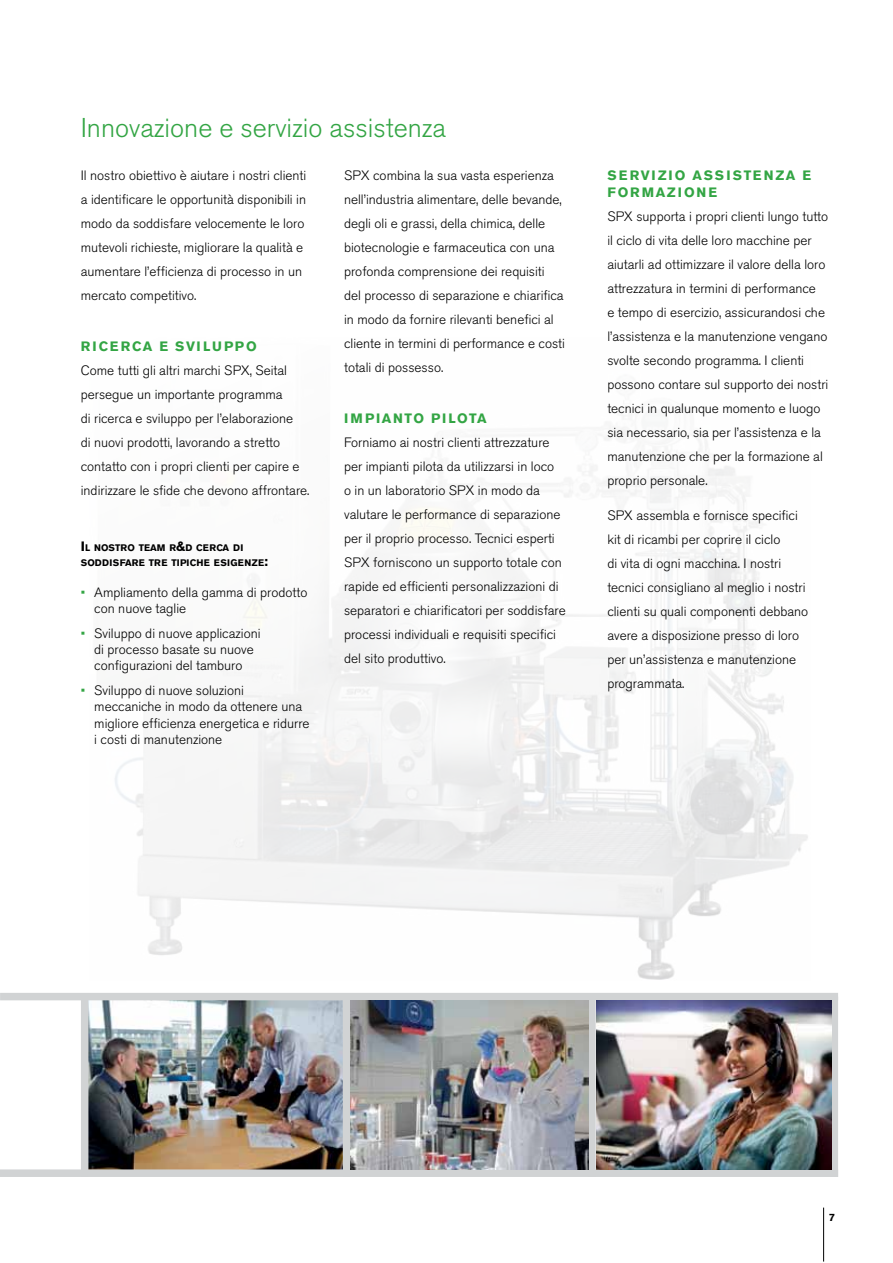
<style>
.page{position:relative;width:893px;height:1263px;background:#fff}
.page>*{position:absolute;margin:0;border:0;box-sizing:border-box;transform-origin:0 0}
.t1{font:300 27px "Akzidenz Grotesk Pro";color:#33a544}
.t2{font:300 13.5px/24px "Akzidenz Grotesk Pro";color:#000}
.t3{font:700 13.5px/16.5px "Akzidenz Grotesk Pro";letter-spacing:.14em;color:#33a544}
.t4{font:700 13.5px "Akzidenz Grotesk Pro";letter-spacing:.12em;color:#33a544}
.t5{font:700 10.5px "Akzidenz Grotesk Pro";color:#000}
.t6{font:700 9.45px/15px "Akzidenz Grotesk Pro";letter-spacing:.02em;color:#000}
.s1{font-size:13.5px}
.s2{color:#33a544}
</style>
<div class="page">
<hr style="left:823px;top:1207px;width:1px;height:54px;background:#000">
<img style="left:88px;top:1000px;width:255px;height:169px">
<div style="left:81px;top:996px;width:7px;height:181px;background:#d1d3d4"></div>
<div style="left:343px;top:996px;width:7px;height:181px;background:#d1d3d4"></div>
<div style="left:588px;top:996px;width:8px;height:181px;background:#d1d3d4"></div>
<div style="left:0;top:993px;width:838px;height:7px;background:#d1d3d4"></div>
<div style="left:0;top:1169px;width:838px;height:8px;background:#d1d3d4"></div>
<div style="left:831px;top:996px;width:7px;height:181px;background:#d1d3d4"></div>
<img style="left:596px;top:1000px;width:235px;height:169px">
<img style="left:350px;top:1000px;width:238px;height:169px">
<h1 class="t1" style="left:81px;top:110px;width:367px">Innovazione e servizio assistenza</h1>
<p class="t2" style="left:81px;top:163px;width:227px">Il nostro obiettivo è aiutare i nostri clienti a identificare le opportunità disponibili in modo da soddisfare velocemente le loro mutevoli richieste, migliorare la qualità e aumentare l’efficienza di processo in un mercato competitivo.</p>
<p class="t3" style="left:81px;top:338px;width:177px">RICERCA E SVILUPPO</p>
<p class="t2" style="left:81px;top:359px;width:230px">Come tutti gli altri marchi SPX, Seital persegue un importante programma<br>di ricerca e sviluppo per l’elaborazione<br>di nuovi prodotti, lavorando a stretto contatto con i propri clienti per capire e indirizzare le sfide che devono affrontare.</p>
<p class="t6" style="left:81px;top:540px;width:189px"><span class="s1">I</span> L NOSTRO TEAM R<span class="s1">&amp;</span>D CERCA DI<br>SODDISFARE TRE TIPICHE ESIGENZE<span class="s1">:</span></p>
<p class="t2" style="left:94px;top:584px;width:215px;line-height:16.2px;text-indent:-14px"><span class="s2">•</span> Ampliamento della gamma di prodotto con nuove taglie</p>
<p class="t2" style="left:81px;top:625px;width:181px;line-height:16.2px;text-align:center"><span class="s2">•</span> Sviluppo di nuove applicazioni di processo basate su nuove configurazioni del tamburo</p>
<p class="t2" style="left:94px;top:682px;width:217px;line-height:16.2px;text-indent:-14px"><span class="s2">•</span> Sviluppo di nuove soluzioni meccaniche in modo da ottenere una migliore efficienza energetica e ridurre i costi di manutenzione</p>
<p class="t2" style="left:344px;top:163px;width:222px">SPX combina la sua vasta esperienza nell’industria alimentare, delle bevande, degli oli e grassi, della chimica, delle biotecnologie e farmaceutica con una profonda comprensione dei requisiti<br>del processo di separazione e chiarifica in modo da fornire rilevanti benefici al cliente in termini di performance e costi totali di possesso.</p>
<p class="t4" style="left:344px;top:410px;width:144px">IMPIANTO PILOTA</p>
<p class="t2" style="left:344px;top:431px;width:223px">Forniamo ai nostri clienti attrezzature per impianti pilota da utilizzarsi in loco<br>o in un laboratorio SPX in modo da valutare le performance di separazione per il proprio processo. Tecnici esperti SPX forniscono un supporto totale con rapide ed efficienti personalizzazioni di separatori e chiarificatori per soddisfare processi individuali e requisiti specifici del sito produttivo.</p>
<p class="t3" style="left:607px;top:167px;width:205px">SERVIZIO ASSISTENZA E<br>FORMAZIONE</p>
<p class="t2" style="left:607px;top:204px;width:223px">SPX supporta i propri clienti lungo tutto il ciclo di vita delle loro macchine per aiutarli ad ottimizzare il valore della loro attrezzatura in termini di performance<br>e tempo di esercizio, assicurandosi che l’assistenza e la manutenzione vengano svolte secondo programma. I clienti possono contare sul supporto dei nostri tecnici in qualunque momento e luogo sia necessario, sia per l’assistenza e la manutenzione che per la formazione al proprio personale.</p>
<p class="t2" style="left:607px;top:503px;width:202px">SPX assembla e fornisce specifici kit di ricambi per coprire il ciclo<br>di vita di ogni macchina. I nostri tecnici consigliano al meglio i nostri clienti su quali componenti debbano avere a disposizione presso di loro per un’assistenza e manutenzione programmata.</p>
<p class="t5" style="left:829px;top:1210px;width:7px">7</p>
</div>
